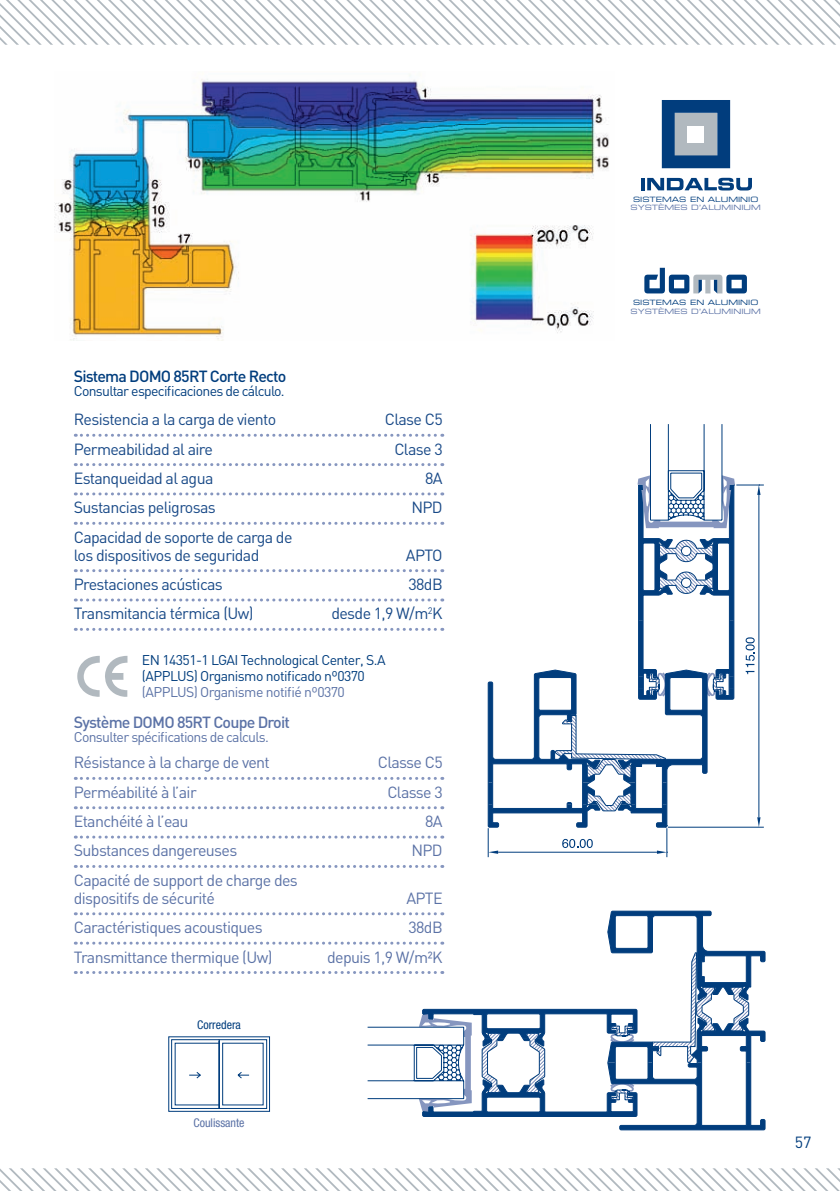
<style>
.page{position:relative;width:840px;height:1191px;background:#fff}
.page>*{position:absolute;margin:0;border:0;box-sizing:border-box;transform-origin:0 0}
.TABLA-2º_idioma{font:16px "DIN";letter-spacing:-.04em;color:#5b72a6}
.TABLA{font:16px "DIN";letter-spacing:-.04em;color:#184987}
.TABLA-SIMPLE_2º_idio{font:16px "DIN";letter-spacing:-.04em;color:#5b72a6}
.TABLA-SIMPLE{font:16px "DIN";letter-spacing:-.04em;color:#184987}
.t1{font:500 16px "DIN";letter-spacing:-.05em;color:#5b72a6}
.t2{font:500 16px "DIN";letter-spacing:-.05em;color:#013d7d}
.t3{font:16px "DIN";color:#013d7d}
.t4{font:14px "DIN";letter-spacing:-.04em;color:#013d7d}
.t5{font:14px "DIN";letter-spacing:-.05em;color:#5b72a6}
.APERTURAS_-_2º_idiom{font:condensed 12px "Helvetica Neue";color:#5b72a6}
.APERTURAS_-_1er_idio{font:condensed 12px "Helvetica Neue";color:#013d7d}
.t6{font:7.2px "Eurostile Extended Two";color:#5b72a6}
.t7{font:7.2px "Eurostile Extended Two";color:#013d7d}
</style>
<div class="page">
<svg style="left:0;top:0;width:839px;height:45px"></svg>
<svg style="left:0;top:1168px;width:839px;height:23px"></svg>
<svg style="left:487px;top:828px;width:181px;height:30px"></svg>
<svg style="left:488px;top:850px;width:10px;height:4px"></svg>
<svg style="left:562px;top:839px;width:30px;height:9px"></svg>
<svg style="left:656px;top:850px;width:11px;height:4px"></svg>
<svg style="left:487px;top:424px;width:276px;height:404px"></svg>
<svg style="left:75px;top:777px;width:367px;height:3px"></svg>
<svg style="left:75px;top:806px;width:367px;height:3px"></svg>
<svg style="left:75px;top:835px;width:367px;height:3px"></svg>
<svg style="left:75px;top:865px;width:367px;height:3px"></svg>
<img style="left:55px;top:75px;width:554px;height:266px">
<svg style="left:77px;top:656px;width:50px;height:41px"></svg>
<svg style="left:661px;top:100px;width:68px;height:68px;background:#4e749c"></svg>
<svg style="left:641px;top:178px;width:3px;height:12px"></svg>
<svg style="left:647px;top:178px;width:104px;height:12px"></svg>
<svg style="left:644px;top:268px;width:102px;height:25px"></svg>
<svg style="left:75px;top:911px;width:689px;height:219px"></svg>
<svg style="left:75px;top:434px;width:367px;height:3px"></svg>
<svg style="left:75px;top:463px;width:367px;height:3px"></svg>
<svg style="left:75px;top:492px;width:367px;height:3px"></svg>
<svg style="left:75px;top:522px;width:367px;height:3px"></svg>
<svg style="left:75px;top:569px;width:367px;height:3px"></svg>
<svg style="left:75px;top:598px;width:367px;height:3px"></svg>
<svg style="left:75px;top:628px;width:367px;height:3px"></svg>
<p class="t2" style="left:74px;top:366px;width:214px">Sistema DOMO 85RT Corte Recto</p>
<p class="t4" style="left:74px;top:382px;width:210px">Consultar especificaciones de cálculo.</p>
<p class="TABLA" style="left:74px;top:409px;width:204px">Resistencia a la carga de viento</p>
<p class="TABLA" style="left:384px;top:409px;width:59px">Clase C5</p>
<p class="TABLA" style="left:74px;top:439px;width:140px">Permeabilidad al aire</p>
<p class="TABLA" style="left:394px;top:439px;width:50px">Clase 3</p>
<p class="TABLA" style="left:74px;top:468px;width:141px">Estanqueidad al agua</p>
<p class="TABLA" style="left:425px;top:468px;width:19px">8A</p>
<p class="TABLA" style="left:74px;top:497px;width:143px">Sustancias peligrosas</p>
<p class="TABLA" style="left:411px;top:497px;width:33px">NPD</p>
<p class="TABLA-SIMPLE" style="left:74px;top:527px;width:220px">Capacidad de soporte de carga de</p>
<p class="TABLA" style="left:74px;top:545px;width:187px">los dispositivos de seguridad</p>
<p class="TABLA" style="left:405px;top:545px;width:38px">APTO</p>
<p class="TABLA" style="left:74px;top:574px;width:150px">Prestaciones acústicas</p>
<p class="TABLA" style="left:408px;top:574px;width:36px">38dB</p>
<p class="TABLA" style="left:74px;top:603px;width:181px">Transmitancia térmica (Uw)</p>
<p class="TABLA" style="left:331px;top:603px;width:113px">desde 1,9 W/m<sup>2</sup>K</p>
<p class="t4" style="left:142px;top:651px;width:245px">EN 14351-1 LGAI Technological Center, S.A</p>
<p class="t4" style="left:142px;top:667px;width:224px">(APPLUS) Organismo notificado nº0370</p>
<p class="t5" style="left:142px;top:683px;width:204px">(APPLUS) Organisme notifié nº0370</p>
<p class="t1" style="left:74px;top:711px;width:217px">Système DOMO 85RT Coupe Droit</p>
<p class="t5" style="left:74px;top:728px;width:194px">Consulter spécifications de calculs.</p>
<p class="TABLA-2º_idioma" style="left:74px;top:752px;width:197px">Résistance à la charge de vent</p>
<p class="TABLA-2º_idioma" style="left:377px;top:752px;width:66px">Classe C5</p>
<p class="TABLA-2º_idioma" style="left:74px;top:782px;width:124px">Perméabilité à l’air</p>
<p class="TABLA-2º_idioma" style="left:387px;top:782px;width:57px">Classe 3</p>
<p class="TABLA-2º_idioma" style="left:74px;top:811px;width:116px">Etanchéité à l’eau</p>
<p class="TABLA-2º_idioma" style="left:425px;top:811px;width:19px">8A</p>
<p class="TABLA-2º_idioma" style="left:74px;top:840px;width:165px">Substances dangereuses</p>
<p class="TABLA-2º_idioma" style="left:411px;top:840px;width:33px">NPD</p>
<p class="TABLA-SIMPLE_2º_idio" style="left:74px;top:870px;width:225px">Capacité de support de charge des</p>
<p class="TABLA-2º_idioma" style="left:74px;top:888px;width:143px">dispositifs de sécurité</p>
<p class="TABLA-2º_idioma" style="left:406px;top:888px;width:38px">APTE</p>
<p class="TABLA-2º_idioma" style="left:74px;top:917px;width:190px">Caractéristiques acoustiques</p>
<p class="TABLA-2º_idioma" style="left:408px;top:917px;width:36px">38dB</p>
<p class="TABLA-2º_idioma" style="left:74px;top:946px;width:200px">Transmittance thermique (Uw)</p>
<p class="TABLA-2º_idioma" style="left:327px;top:946px;width:117px">depuis 1,9 W/m²K</p>
<p class="APERTURAS_-_1er_idio" style="left:197px;top:1017px;width:45px">Corredera</p>
<p class="APERTURAS_-_2º_idiom" style="left:193px;top:1115px;width:53px">Coulissante</p>
<p class="t7" style="left:632px;top:194px;width:127px">SISTEMAS EN ALUMINIO</p>
<p class="t6" style="left:630px;top:203px;width:132px">SYSTÈMES D’ALUMINIUM</p>
<p class="t7" style="left:632px;top:298px;width:127px">SISTEMAS EN ALUMINIO</p>
<p class="t6" style="left:630px;top:307px;width:132px">SYSTÈMES D’ALUMINIUM</p>
<p class="t3" style="left:794px;top:1132px;width:18px">57</p>
</div>
